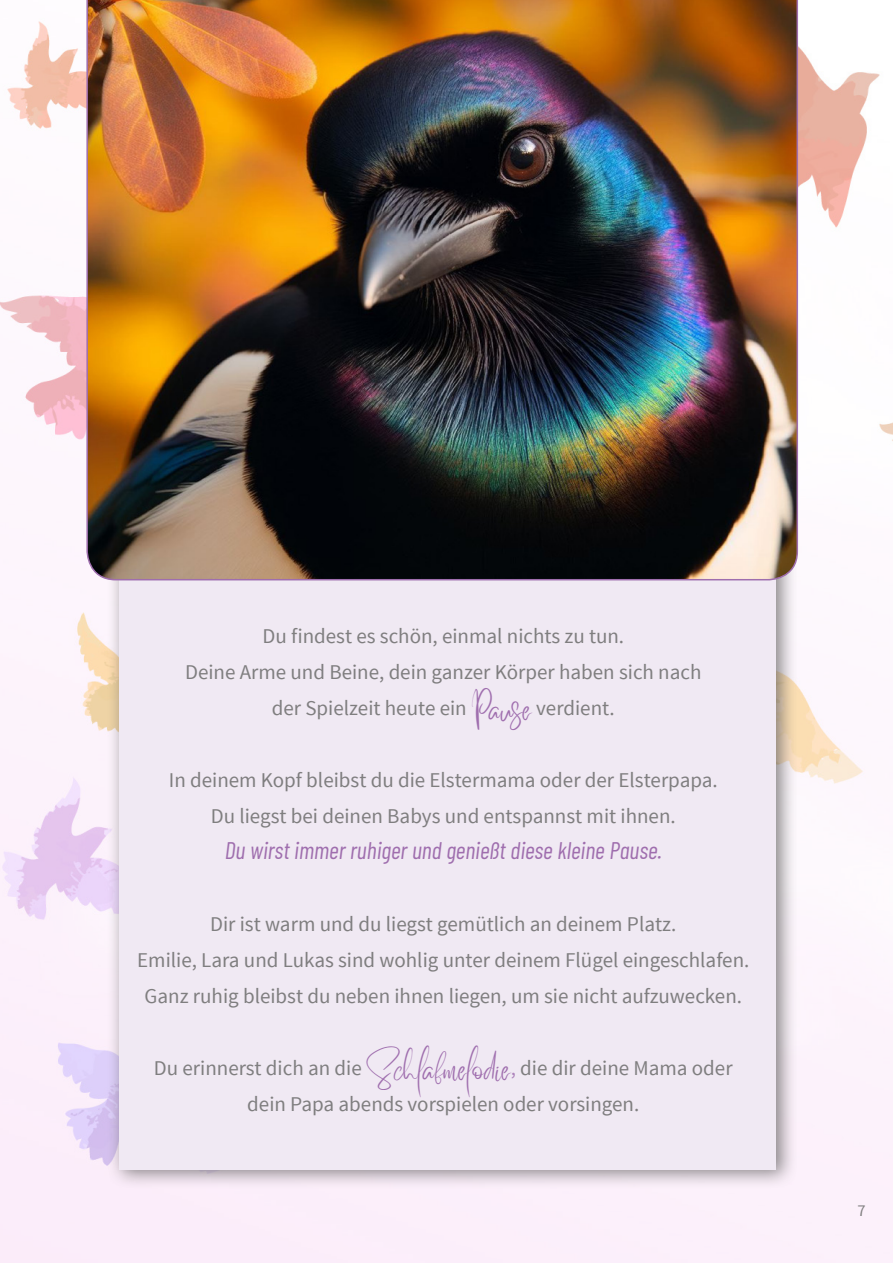
<style>
.page{position:relative;width:893px;height:1263px;background:#fff}
.page>*{position:absolute;margin:0;border:0;box-sizing:border-box;transform-origin:0 0}
.t1{font:27px "Better Saturday";color:#9f6eae}
.t2{font:italic 24px "Barlow Condensed";color:#9f6eae}
.t3{font:21px/36px "Source Sans Pro";color:#7f7e7f;text-align:center}
.t4{font:16.5px "Source Sans Pro";color:#7f7e7f}
.s1{color:#ae85bc}
</style>
<div class="page">
<img style="left:0;top:0;width:893px;height:1263px">
<div style="left:107px;top:414px;width:691px;height:775px;background:#615f5f;opacity:.75"></div>
<div style="left:119px;top:427px;width:657px;height:742px;background:#f0e9f3"></div>
<img style="left:86px;top:0;width:712px;height:580px">
<p class="t3" style="left:262px;top:618px;width:363px">Du findest es schön, einmal nichts zu tun.</p>
<p class="t3" style="left:185px;top:654px;width:518px">Deine Arme und Beine, dein ganzer Körper haben sich nach</p>
<p class="t3" style="left:272px;top:690px;width:196px">der Spielzeit heute ein</p>
<p class="t1" style="left:471px;top:705px;width:63px">Pause</p>
<p class="t3" style="left:536px;top:690px;width:80px">verdient.</p>
<p class="t3" style="left:169px;top:762px;width:550px">In deinem Kopf bleibst du die Elstermama oder der Elsterpapa.</p>
<p class="t3" style="left:211px;top:798px;width:466px">Du liegst bei deinen Babys und entspannst mit ihnen.</p>
<p class="t2" style="left:225px;top:833px;width:439px">Du wirst immer ruhiger und genießt diese kleine Pause.</p>
<p class="t3" style="left:210px;top:906px;width:468px">Dir ist warm und du liegst gemütlich an deinem Platz.</p>
<p class="t3" style="left:137px;top:942px;width:614px">Emilie, Lara und Lukas sind wohlig unter deinem Flügel eingeschlafen.<br>Ganz ruhig bleibst du neben ihnen liegen, um sie nicht aufzuwecken.</p>
<p class="t1" style="left:366px;top:1065px;width:146px">Schlafmelodie</p>
<p class="t3" style="left:154px;top:1050px;width:209px">Du erinnerst dich an die</p>
<p class="t3" style="left:511px;top:1050px;width:223px"><span class="s1">,</span> die dir deine Mama oder</p>
<p class="t3" style="left:247px;top:1086px;width:394px">dein Papa abends vorspielen oder vorsingen.</p>
<p class="t4" style="left:857px;top:1200px;width:10px">7</p>
</div>
